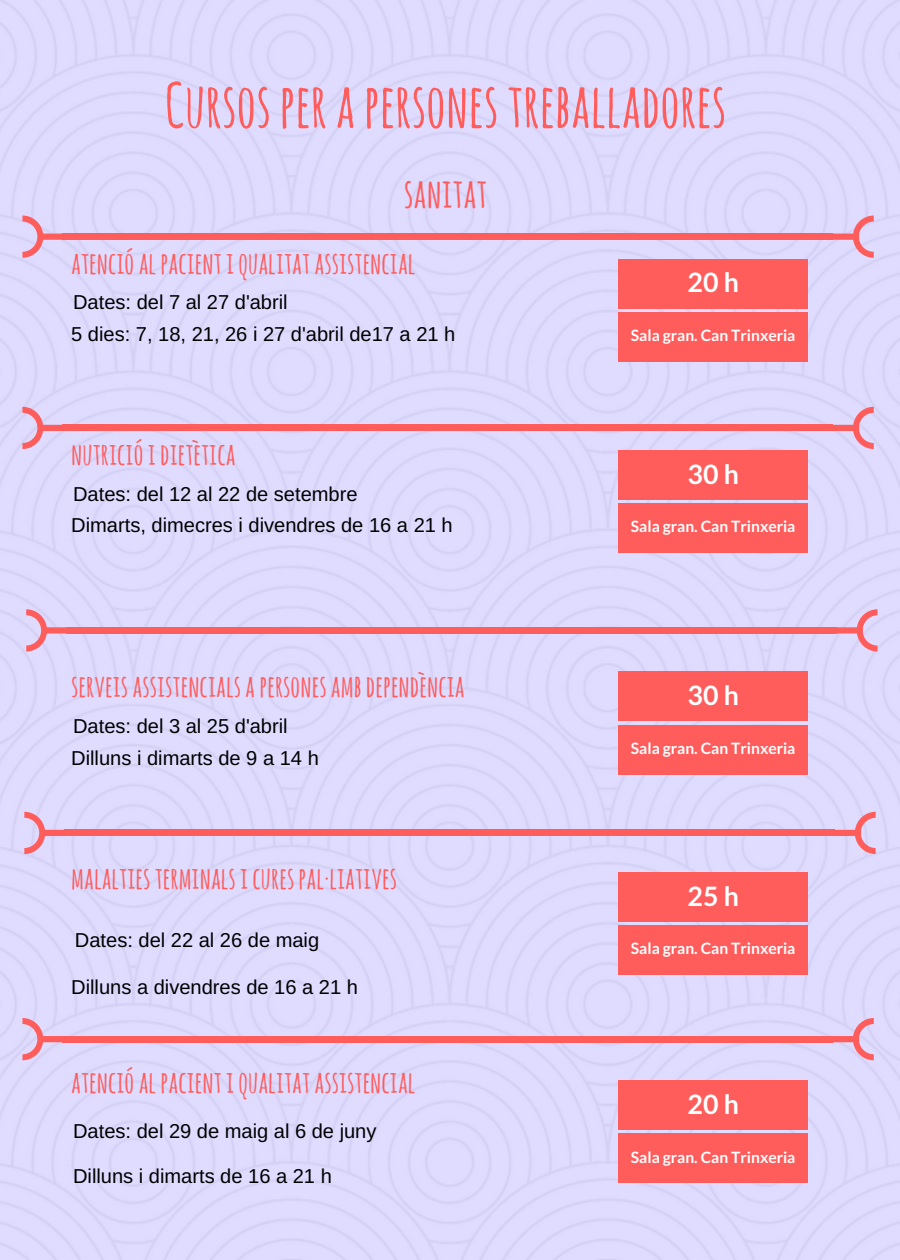
<style>
.page{position:relative;width:900px;height:1260px;background:#fff}
.page>*{position:absolute;margin:0;border:0;box-sizing:border-box;transform-origin:0 0}
.t1{font:700 60.5px "Amatic SC";color:#ff5c5c}
.t2{font:700 40.25px "Amatic SC";color:#ff5c5c}
.t3{font:700 30.25px "Amatic SC";color:#ff5c5c}
.t4{font:700 26.75px "Lato";letter-spacing:.095em;color:#fff}
.t5{font:20px "Arimo";color:#000}
.t6{font:700 15.75px "Lato";color:#fff}
</style>
<div class="page">
<img style="left:0;top:0;width:900px;height:1260px">
<div style="left:63px;top:234px;width:770px;height:6px;background:#ff5c5c"></div>
<svg style="left:831px;top:216px;width:43px;height:42px;background:#e6b8d2"></svg>
<svg style="left:22px;top:216px;width:42px;height:42px;background:#e5b8d2"></svg>
<div style="left:619px;top:312px;width:189px;height:50px;background:#ff5c5c"></div>
<div style="left:619px;top:259px;width:189px;height:49px;background:#ff5c5c"></div>
<div style="left:66px;top:627px;width:770px;height:7px;background:#ff5c5c"></div>
<svg style="left:835px;top:609px;width:43px;height:43px;background:#e5b9d3"></svg>
<svg style="left:26px;top:609px;width:42px;height:43px;background:#e5b9d3"></svg>
<div style="left:619px;top:725px;width:189px;height:49px;background:#ff5c5c"></div>
<div style="left:619px;top:671px;width:189px;height:50px;background:#ff5c5c"></div>
<div style="left:64px;top:830px;width:771px;height:6px;background:#ff5c5c"></div>
<svg style="left:833px;top:812px;width:43px;height:42px;background:#e6b8d2"></svg>
<svg style="left:24px;top:812px;width:42px;height:42px;background:#e6b8d2"></svg>
<div style="left:619px;top:925px;width:189px;height:50px;background:#ff5c5c"></div>
<div style="left:619px;top:872px;width:189px;height:50px;background:#ff5c5c"></div>
<div style="left:63px;top:1036px;width:770px;height:6px;background:#ff5c5c"></div>
<svg style="left:831px;top:1018px;width:43px;height:42px;background:#e5b8d2"></svg>
<svg style="left:22px;top:1018px;width:42px;height:42px;background:#e5b8d1"></svg>
<div style="left:619px;top:1133px;width:189px;height:50px;background:#ff5c5c"></div>
<div style="left:619px;top:1080px;width:189px;height:50px;background:#ff5c5c"></div>
<div style="left:63px;top:425px;width:770px;height:6px;background:#ff5c5c"></div>
<svg style="left:831px;top:407px;width:43px;height:42px;background:#e6b8d2"></svg>
<svg style="left:22px;top:407px;width:42px;height:42px;background:#e5b8d2"></svg>
<div style="left:619px;top:503px;width:189px;height:50px;background:#ff5c5c"></div>
<div style="left:619px;top:450px;width:189px;height:50px;background:#ff5c5c"></div>
<h1 class="t1" style="left:165px;top:66px;width:563px">CURSOS PERAPERSONES TREBALLADORES</h1>
<h2 class="t2" style="left:404px;top:167px;width:85px">SANITAT</h2>
<h3 class="t3" style="left:71px;top:243px;width:346px">ATENCIÓAL PACIENT IQUALITATASSISTENCIAL</h3>
<p class="t5" style="left:73px;top:291px;width:216px">Dates: del 7 al 27 d'abril</p>
<p class="t5" style="left:71px;top:323px;width:386px">5 dies: 7, 18, 21, 26 i 27 d'abril de17 a 21 h</p>
<h3 class="t3" style="left:71px;top:434px;width:166px">NUTRICIÓIDIETÈTICA</h3>
<p class="t5" style="left:73px;top:483px;width:286px">Dates: del 12 al 22 de setembre</p>
<p class="t5" style="left:71px;top:514px;width:383px">Dimarts, dimecres i divendres de 16 a 21 h</p>
<h3 class="t3" style="left:71px;top:667px;width:395px">SERVEISASSISTENCIALSAPERSONESAMBDEPENDÈNCIA</h3>
<p class="t5" style="left:73px;top:715px;width:216px">Dates: del 3 al 25 d'abril</p>
<p class="t5" style="left:71px;top:747px;width:249px">Dilluns i dimarts de 9 a 14 h</p>
<h3 class="t3" style="left:71px;top:858px;width:327px">MALALTIES TERMINALS I CURES PAL·LIATIVES</h3>
<p class="t5" style="left:75px;top:929px;width:246px">Dates: del 22 al 26 de maig</p>
<p class="t5" style="left:71px;top:976px;width:288px">Dilluns a divendres de 16 a 21 h</p>
<h3 class="t3" style="left:71px;top:1062px;width:346px">ATENCIÓAL PACIENT IQUALITATASSISTENCIAL</h3>
<p class="t5" style="left:73px;top:1120px;width:305px">Dates: del 29 de maig al 6 de juny</p>
<p class="t5" style="left:73px;top:1165px;width:260px">Dilluns i dimarts de 16 a 21 h</p>
<h3 class="t4" style="left:688px;top:266px;width:53px">20h</h3>
<p class="t6" style="left:631px;top:326px;width:166px">Sala gran. Can Trinxeria</p>
<h3 class="t4" style="left:688px;top:457px;width:53px">30h</h3>
<p class="t6" style="left:631px;top:517px;width:166px">Sala gran. Can Trinxeria</p>
<h3 class="t4" style="left:688px;top:679px;width:53px">30h</h3>
<p class="t6" style="left:631px;top:738px;width:166px">Sala gran. Can Trinxeria</p>
<h3 class="t4" style="left:688px;top:879px;width:53px">25h</h3>
<p class="t6" style="left:631px;top:939px;width:166px">Sala gran. Can Trinxeria</p>
<h3 class="t4" style="left:688px;top:1087px;width:53px">20h</h3>
<p class="t6" style="left:631px;top:1147px;width:166px">Sala gran. Can Trinxeria</p>
</div>
